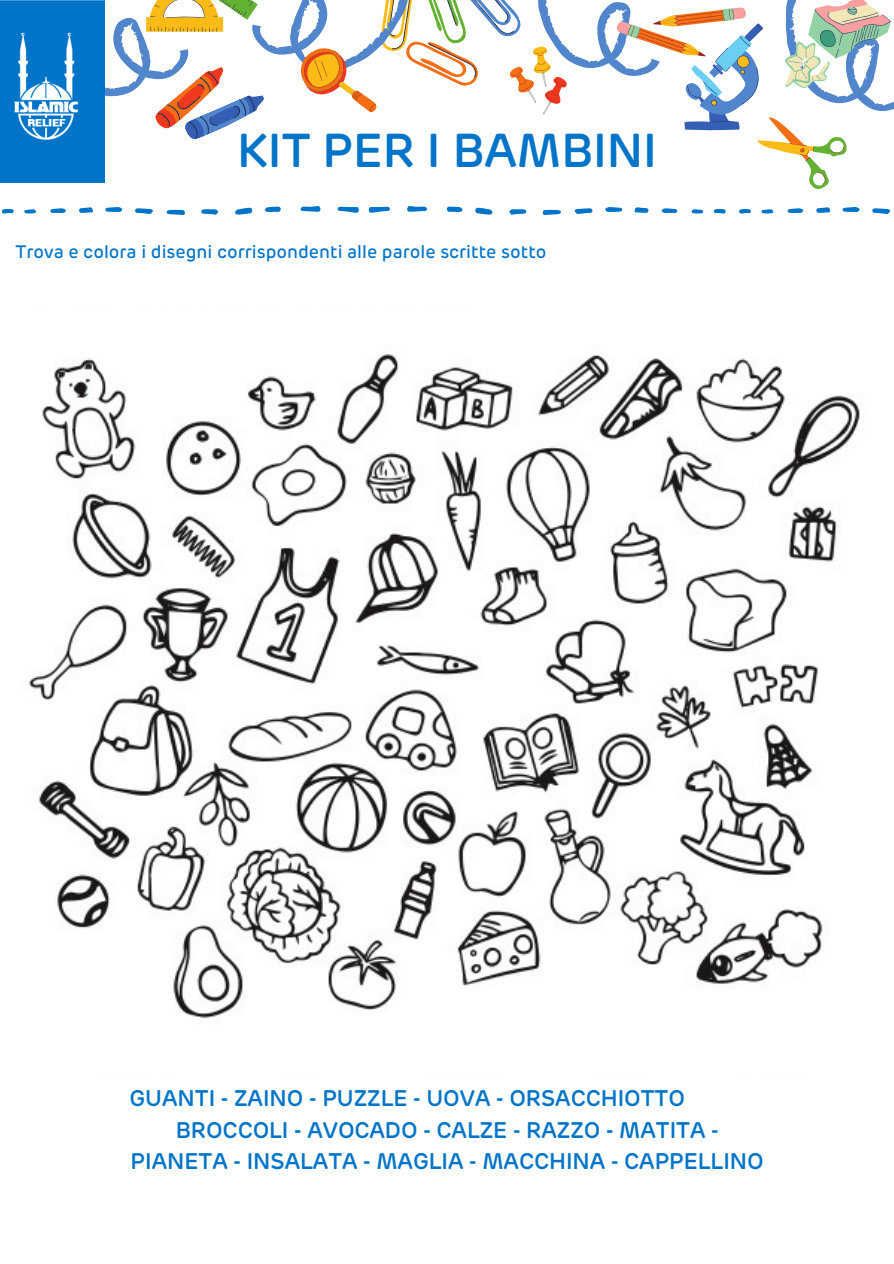
<style>
.page{position:relative;width:894px;height:1264px;background:#fff}
.page>*{position:absolute;margin:0;border:0;box-sizing:border-box;transform-origin:0 0}
.t1{font:600 47.25px "Rubrik Edge New";color:#0074c8}
.t2{font:600 22.5px/31.5px "Rubrik Edge New";color:#0074c8;text-align:center}
.t3{font:500 18px "Rubrik Edge New";color:#0074c8}
</style>
<div class="page">
<svg style="left:16px;top:0;width:877px;height:189px"></svg>
<img style="left:0;top:0;width:105px;height:182px">
<svg style="left:337px;top:207px;width:22px;height:6px"></svg>
<svg style="left:235px;top:208px;width:17px;height:7px"></svg>
<svg style="left:300px;top:206px;width:20px;height:6px"></svg>
<svg style="left:166px;top:210px;width:19px;height:5px"></svg>
<svg style="left:135px;top:208px;width:18px;height:6px"></svg>
<svg style="left:201px;top:209px;width:17px;height:6px"></svg>
<svg style="left:265px;top:206px;width:16px;height:6px"></svg>
<svg style="left:105px;top:207px;width:17px;height:5px"></svg>
<svg style="left:79px;top:207px;width:14px;height:6px"></svg>
<svg style="left:50px;top:208px;width:16px;height:5px"></svg>
<svg style="left:2px;top:209px;width:12px;height:5px"></svg>
<svg style="left:24px;top:209px;width:12px;height:4px"></svg>
<svg style="left:368px;top:207px;width:22px;height:6px"></svg>
<svg style="left:475px;top:208px;width:17px;height:7px"></svg>
<svg style="left:407px;top:206px;width:20px;height:6px"></svg>
<svg style="left:542px;top:210px;width:19px;height:5px"></svg>
<svg style="left:574px;top:208px;width:18px;height:6px"></svg>
<svg style="left:509px;top:209px;width:17px;height:6px"></svg>
<svg style="left:446px;top:206px;width:16px;height:6px"></svg>
<svg style="left:605px;top:207px;width:17px;height:5px"></svg>
<svg style="left:634px;top:207px;width:14px;height:6px"></svg>
<svg style="left:661px;top:208px;width:16px;height:5px"></svg>
<svg style="left:713px;top:209px;width:12px;height:5px"></svg>
<svg style="left:691px;top:209px;width:12px;height:4px"></svg>
<svg style="left:872px;top:208px;width:18px;height:6px"></svg>
<svg style="left:842px;top:207px;width:17px;height:5px"></svg>
<svg style="left:816px;top:207px;width:13px;height:6px"></svg>
<svg style="left:787px;top:208px;width:16px;height:5px"></svg>
<svg style="left:739px;top:209px;width:11px;height:5px"></svg>
<svg style="left:761px;top:209px;width:12px;height:4px"></svg>
<img style="left:28px;top:354px;width:832px;height:665px">
<p class="t1" style="left:237px;top:120px;width:421px">KIT PER I BAMBINI</p>
<p class="t3" style="left:16px;top:240px;width:532px">Trova e colora i disegni corrispondenti alle parole scritte sotto</p>
<p class="t2" style="left:129px;top:1082px;width:556px">GUANTI - ZAINO - PUZZLE - UOVA - ORSACCHIOTTO</p>
<p class="t2" style="left:131px;top:1114px;width:634px">BROCCOLI - AVOCADO - CALZE - RAZZO - MATITA -<br>PIANETA - INSALATA - MAGLIA - MACCHINA - CAPPELLINO</p>
</div>
